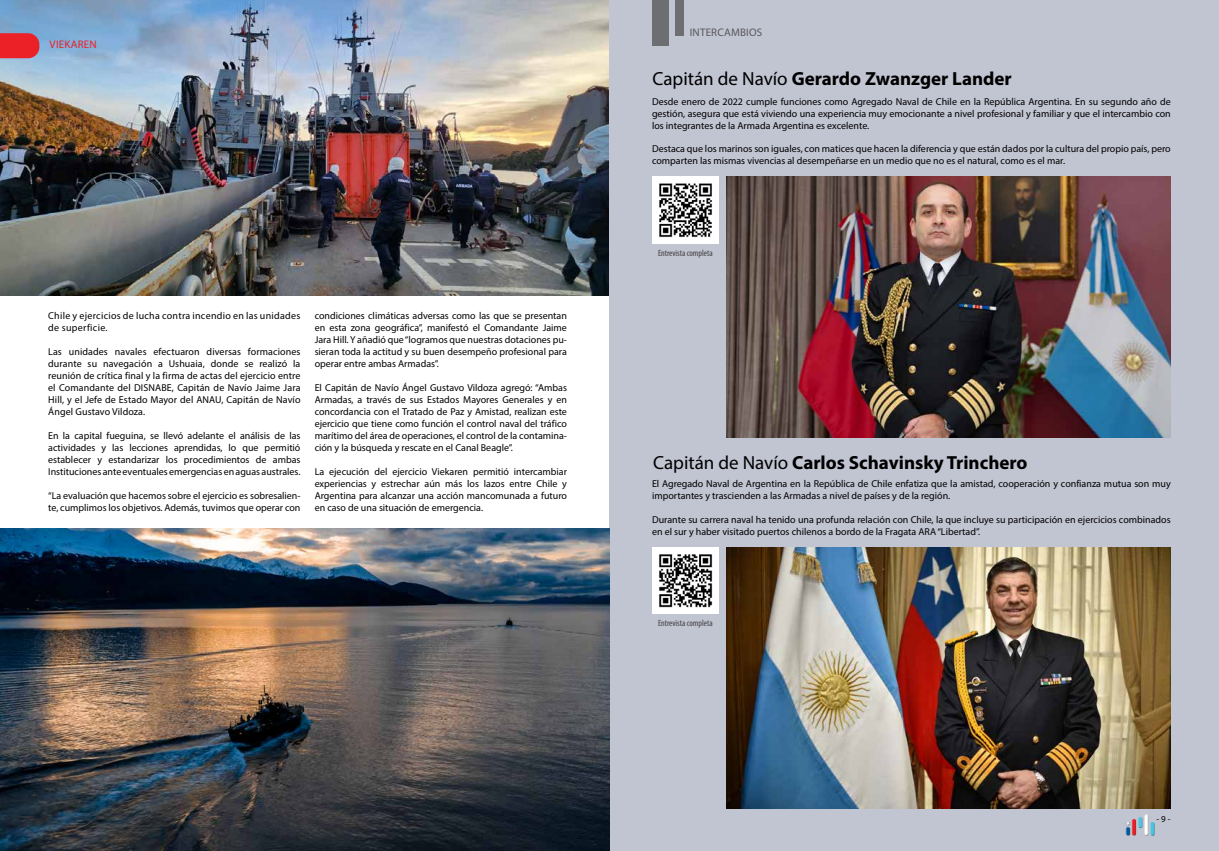
<style>
.page{position:relative;width:1219px;height:851px;background:#fff}
.page>*{position:absolute;margin:0;border:0;box-sizing:border-box;transform-origin:0 0}
.t1{font:700 19px "Myriad Pro";color:#000}
.t2{font:11px "Myriad Pro";letter-spacing:.02em;color:#58595b}
.t3{font:11px "Myriad Pro";letter-spacing:.015em;color:#ec2027}
.t4{font:10px/12px "Myriad Pro";color:#000;text-align:justify}
.t5{font:10px/12px "Myriad Pro";letter-spacing:.03em;color:#000}
.t6{font:condensed 9px "Myriad Pro";color:#414042}
.t7{font:9px "Myriad Pro";color:#000}
.s1{font-weight:400}
</style>
<div class="page">
<img style="left:0;top:0;width:609px;height:296px">
<div style="left:609px;top:0;width:610px;height:850px;background:#c1c4d1"></div>
<img style="left:1125px;top:814px;width:30px;height:21px">
<div style="left:652px;top:0;width:17px;height:46px;background:#6d6e71"></div>
<div style="left:675px;top:0;width:8px;height:36px;background:#6d6e71"></div>
<img style="left:652px;top:177px;width:67px;height:67px">
<img style="left:727px;top:177px;width:443px;height:260px">
<img style="left:727px;top:547px;width:443px;height:261px">
<img style="left:0;top:528px;width:609px;height:322px">
<img style="left:653px;top:547px;width:66px;height:66px">
<svg style="left:0;top:33px;width:39px;height:25px"></svg>
<p class="t3" style="left:50px;top:38px;width:49px">VIEKAREN</p>
<p class="t5" style="left:48px;top:309px;width:254px">Chile y ejercicios de lucha contra incendio en las unidades de superficie.</p>
<p class="t4" style="left:48px;top:345px;width:254px">Las unidades navales efectuaron diversas formaciones durante su navegación a Ushuaia, donde se realizó la reunión de crítica final y la firma de actas del ejercicio entre el Comandante del DISNABE, Capitán de Navío Jaime Jara Hill, y el Jefe de Estado Mayor del ANAU, Capitán de Navío Ángel Gustavo Vildoza.</p>
<p class="t4" style="left:48px;top:429px;width:254px">En la capital fueguina, se llevó adelante el análisis de las actividades y las lecciones aprendidas, lo que permitió establecer y estandarizar los procedimientos de ambas Instituciones ante eventuales emergencias en aguas australes.</p>
<p class="t4" style="left:48px;top:489px;width:254px">“La evaluación que hacemos sobre el ejercicio es sobresalien&shy;te, cumplimos los objetivos. Además, tuvimos que operar con</p>
<p class="t4" style="left:315px;top:309px;width:254px">condiciones climáticas adversas como las que se presentan en esta zona geográfica”, manifestó el Comandante Jaime Jara Hill. Y añadió que “logramos que nuestras dotaciones pu&shy;sieran toda la actitud y su buen desempeño profesional para operar entre ambas Armadas”.</p>
<p class="t4" style="left:315px;top:381px;width:254px">El Capitán de Navío Ángel Gustavo Vildoza agregó: “Ambas Armadas, a través de sus Estados Mayores Generales y en concordancia con el Tratado de Paz y Amistad, realizan este ejercicio que tiene como función el control naval del tráfico marítimo del área de operaciones, el control de la contamina&shy;ción y la búsqueda y rescate en el Canal Beagle”.</p>
<p class="t4" style="left:315px;top:465px;width:254px">La ejecución del ejercicio Viekaren permitió intercambiar experiencias y estrechar aún más los lazos entre Chile y Argentina para alcanzar una acción mancomunada a futuro en caso de una situación de emergencia.</p>
<p class="t2" style="left:690px;top:25px;width:74px">INTERCAMBIOS</p>
<h1 class="t1" style="left:653px;top:66px;width:361px"><span class="s1">Capitán de Navío</span> Gerardo Zwanzger Lander</h1>
<p class="t4" style="left:652px;top:95px;width:520px">Desde enero de 2022 cumple funciones como Agregado Naval de Chile en la República Argentina. En su segundo año de gestión, asegura que está viviendo una experiencia muy emocionante a nivel profesional y familiar y que el intercambio con los integrantes de la Armada Argentina es excelente.</p>
<p class="t4" style="left:652px;top:142px;width:520px">Destaca que los marinos son iguales, con matices que hacen la diferencia y que están dados por la cultura del propio país, pero comparten las mismas vivencias al desempeñarse en un medio que no es el natural, como es el mar.</p>
<p class="t6" style="left:658px;top:247px;width:56px">Entrevista completa</p>
<h1 class="t1" style="left:653px;top:450px;width:376px"><span class="s1">Capitán de Navío</span> Carlos Schavinsky Trinchero</h1>
<p class="t4" style="left:652px;top:477px;width:520px">El Agregado Naval de Argentina en la República de Chile enfatiza que la amistad, cooperación y confianza mutua son muy importantes y trascienden a las Armadas a nivel de países y de la región.</p>
<p class="t4" style="left:652px;top:513px;width:520px">Durante su carrera naval ha tenido una profunda relación con Chile, la que incluye su participación en ejercicios combinados en el sur y haber visitado puertos chilenos a bordo de la Fragata ARA “Libertad”.</p>
<p class="t6" style="left:658px;top:618px;width:56px">Entrevista completa</p>
<p class="t7" style="left:1156px;top:813px;width:15px">- 9 -</p>
</div>
